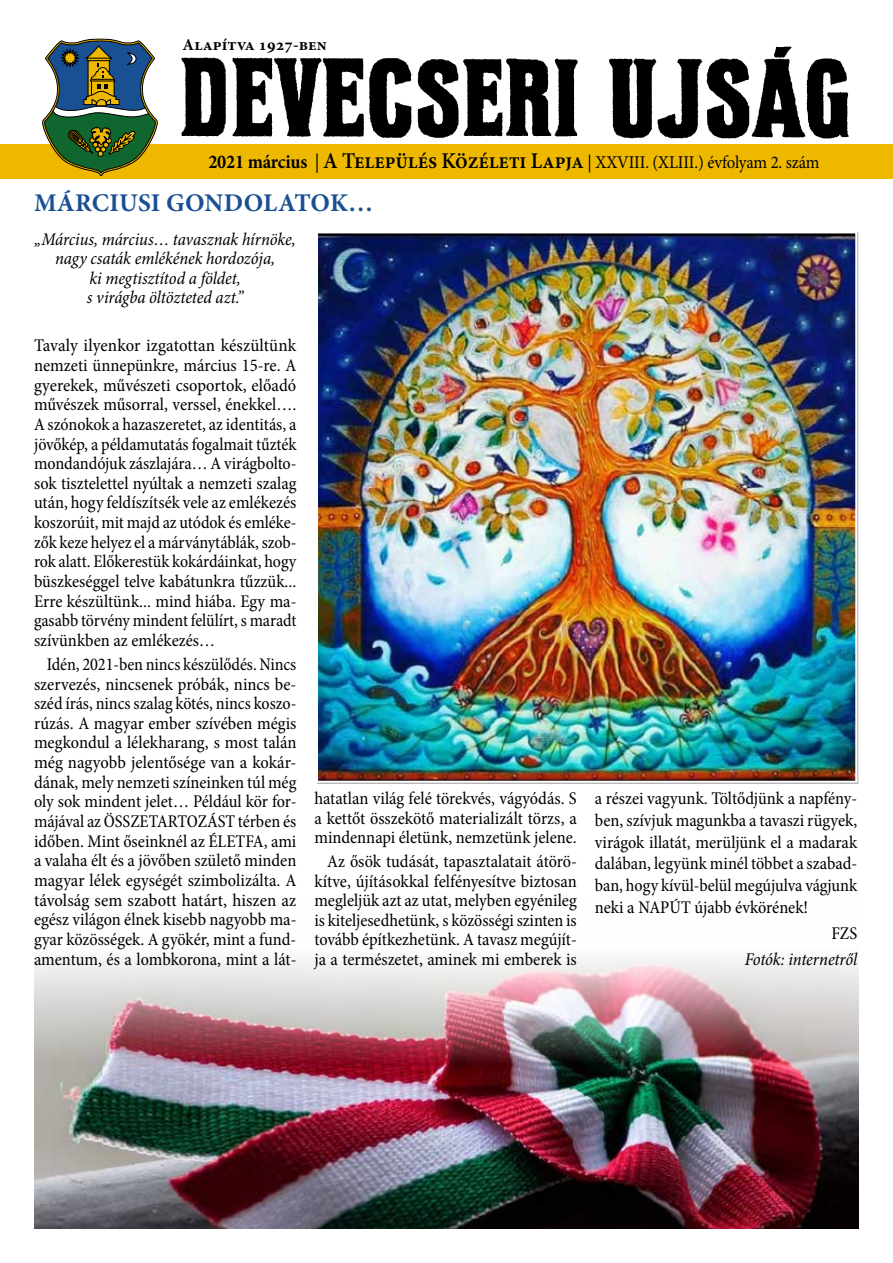
<style>
.page{position:relative;width:893px;height:1263px;background:#fff}
.page>*{position:absolute;margin:0;border:0;box-sizing:border-box;transform-origin:0 0}
.t1{font:700 25.5px "Minion Pro";letter-spacing:.01em;color:#194f93}
.t2{font:condensed 18px/19.6px "Minion Pro";color:#000;text-align:justify}
.t3{font:italic condensed 18px/19.6px "Minion Pro";letter-spacing:-.005em;color:#000;text-align:center}
.t4{font:18px "Minion Pro";letter-spacing:-.01em;color:#000;scale:.93 1}
.t5{font:700 16.5px "Minion Pro";color:#000}
.s1{font-weight:700;font-size:19.5px}
.s2{font-size:19.5px}
.s3{font-weight:600;font-size:22.5px}
</style>
<div class="page">
<img style="left:34px;top:959px;width:825px;height:270px">
<div style="left:0;top:144px;width:893px;height:35px;background:#eeb800"></div>
<svg style="left:43px;top:38px;width:114px;height:138px"></svg>
<img style="left:181px;top:46px;width:668px;height:93px">
<img style="left:317px;top:232px;width:541px;height:552px">
<p class="t5" style="left:183px;top:33px;width:145px">Alapítva 1927-ben</p>
<p class="t4" style="left:208px;top:150px;width:658px"><span class="s1">2021 március</span> <span class="s2">|</span> <span class="s3">A Település Közéleti Lapja</span> | XXVIII. (XLIII.) évfolyam 2. szám</p>
<h1 class="t1" style="left:34px;top:185px;width:341px">MÁRCIUSI GONDOLATOK…</h1>
<p class="t3" style="left:35px;top:229px;width:263px">„Március, március… tavasznak hírnöke, nagy csaták emlékének hordozója,<br>ki megtisztítod a földet,<br>s virágba öltözteted azt.”</p>
<p class="t2" style="left:34px;top:336px;width:264px">Tavaly ilyenkor izgatottan készültünk nemzeti ünnepünkre, március 15-re. A gyerekek, művészeti csoportok, előadó művészek műsorral, verssel, énekkel….<br>A szónokok a hazaszeretet, az identitás, a jövőkép, a példamutatás fogalmait tűzték mondandójuk zászlajára… A virágbolto&shy;sok tisztelettel nyúltak a nemzeti szalag után, hogy feldíszítsék vele az emlékezés koszorúit, mit majd az utódok és emléke&shy;zők keze helyez el a márványtáblák, szob&shy;rok alatt. Előkerestük kokárdáinkat, hogy büszkeséggel telve kabátunkra tűzzük...<br>Erre készültünk... mind hiába. Egy ma&shy;gasabb törvény mindent felülírt, s maradt szívünkben az emlékezés…</p>
<p class="t2" style="left:34px;top:654px;width:264px;text-indent:13px">Idén, 2021-ben nincs készülődés. Nincs szervezés, nincsenek próbák, nincs be&shy;széd írás, nincs szalag kötés, nincs koszo&shy;rúzás. A magyar ember szívében mégis megkondul a lélekharang, s most talán még nagyobb jelentősége van a kokár&shy;dának, mely nemzeti színeinken túl még oly sok mindent jelet… Például kör for&shy;májával az ÖSSZETARTOZÁST térben és időben. Mint őseinknél az ÉLETFA, ami a valaha élt és a jövőben születő minden magyar lélek egységét szimbolizálta. A távolság sem szabott határt, hiszen az egész világon élnek kisebb nagyobb ma&shy;gyar közösségek. A gyökér, mint a fund&shy;amentum, és a lombkorona, mint a lát-</p>
<p class="t2" style="left:314px;top:789px;width:264px">hatatlan világ felé törekvés, vágyódás. S a kettőt összekötő materializált törzs, a mindennapi életünk, nemzetünk jelene.</p>
<p class="t2" style="left:314px;top:852px;width:264px;text-indent:13px">Az ősök tudását, tapasztalatait átörö&shy;kítve, újításokkal felfényesítve biztosan megleljük azt az utat, melyben egyénileg is kiteljesedhetünk, s közösségi szinten is tovább építkezhetünk. A tavasz megújít&shy;ja a természetet, aminek mi emberek is</p>
<p class="t2" style="left:595px;top:788px;width:264px;line-height:21.8px">a részei vagyunk. Töltődjünk a napfény&shy;ben, szívjuk magunkba a tavaszi rügyek, virágok illatát, merüljünk el a madarak dalában, legyünk minél többet a szabad&shy;ban, hogy kívül-belül megújulva vágjunk neki a NAPÚT újabb évkörének!</p>
<p class="t2" style="left:831px;top:923px;width:27px">FZS</p>
<p class="t3" style="left:745px;top:949px;width:114px">Fotók: internetről</p>
</div>
